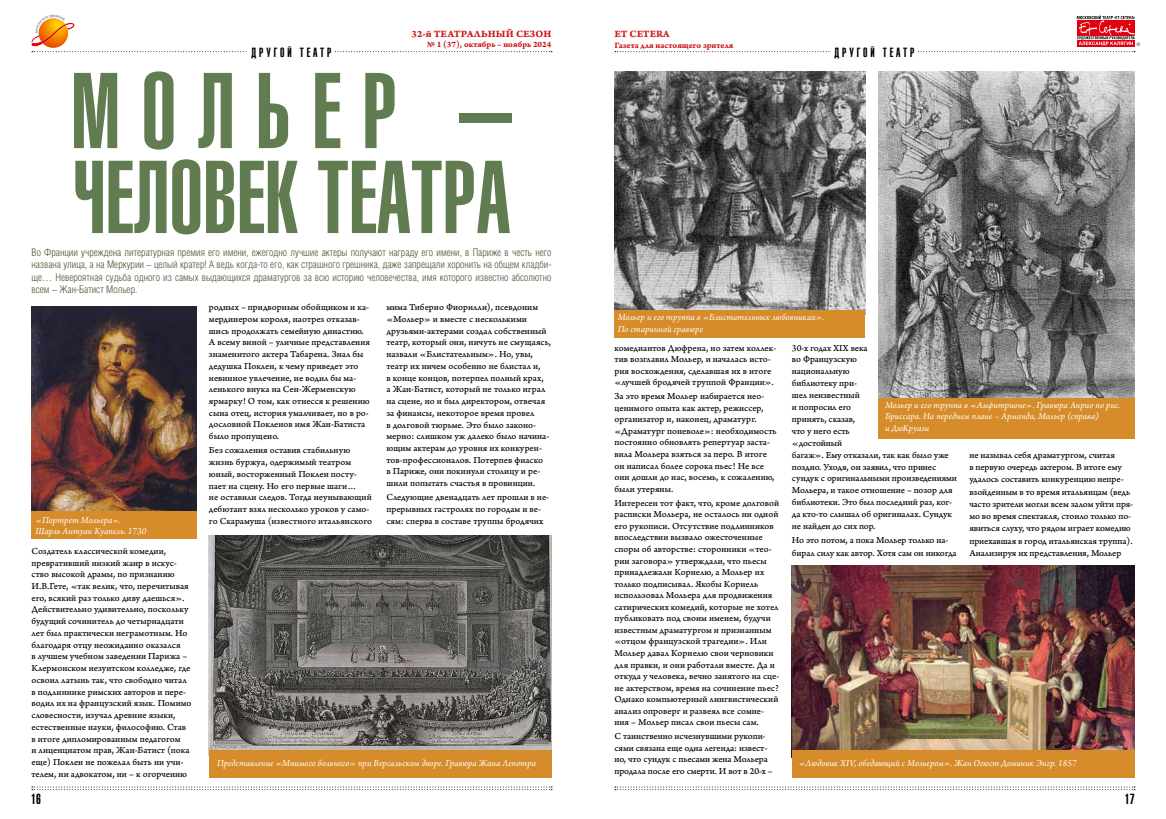
<style>
.page{position:relative;width:1166px;height:819px;background:#fff}
.page>*{position:absolute;margin:0;border:0;box-sizing:border-box;transform-origin:0 0}
.t1{font:105.61px "Helios Ultra Compressed";letter-spacing:.2em;color:#617c51}
.t2{font:101.5px "Helios Ultra Compressed";color:#617c51}
.t3{font:14.44px "Helios Ultra Compressed";color:#000}
.t4{font:13.12px "Helios Ultra Compressed";letter-spacing:.22em;color:#000}
.t5{font:300 10.5px/12.6px "Helios Cond";color:#4f5538;text-align:justify}
.t6{font:10.24px "Arno Pro Bold Caption";color:#cd1316}
.t7{font:9.62px/11.7px "Arno Pro Caption";letter-spacing:-.005em;color:#000}
.t8{font:italic 9.62px/11.5px "Arno Pro";letter-spacing:.005em;color:#fff}
.t9{font:8.75px "Arno Pro Bold Caption";color:#cd1316}
</style>
<div class="page">
<svg style="left:615px;top:15px;width:525px;height:37px"></svg>
<svg style="left:32px;top:786px;width:520px;height:4px"></svg>
<svg style="left:615px;top:786px;width:520px;height:4px"></svg>
<svg style="left:31px;top:15px;width:521px;height:37px"></svg>
<div style="left:248px;top:41px;width:87px;height:19px;background:#fff"></div>
<img style="left:32px;top:306px;width:165px;height:206px">
<div style="left:32px;top:512px;width:165px;height:27px;background:#d68c2a"></div>
<img style="left:209px;top:535px;width:342px;height:214px">
<div style="left:209px;top:749px;width:342px;height:28px;background:#d68c2a"></div>
<div style="left:831px;top:41px;width:87px;height:19px;background:#fff"></div>
<img style="left:792px;top:565px;width:342px;height:184px">
<img style="left:878px;top:72px;width:256px;height:326px">
<img style="left:614px;top:72px;width:251px;height:238px">
<div style="left:614px;top:310px;width:251px;height:27px;background:#d68c2a"></div>
<div style="left:792px;top:749px;width:342px;height:28px;background:#d68c2a"></div>
<div style="left:878px;top:398px;width:256px;height:40px;background:#d68c2a"></div>
<p class="t6" style="left:412px;top:28px;width:141px">32-й ТЕАТРАЛЬНЫЙ СЕЗОН</p>
<p class="t9" style="left:427px;top:39px;width:126px">№ 1 (37), октябрь – ноябрь 2024</p>
<h3 class="t4" style="left:251px;top:45px;width:81px">ДРУГОЙ ТЕАТР</h3>
<h1 class="t1" style="left:71px;top:49px;width:442px">МОЛЬЕР –</h1>
<h2 class="t2" style="left:73px;top:138px;width:439px">ЧЕЛОВЕК ТЕАТРА</h2>
<p class="t5" style="left:32px;top:245px;width:521px">Во Франции учреждена литературная премия его имени, ежегодно лучшие актеры получают награду его имени, в Париже в честь него названа улица, а на Меркурии – целый кратер! А ведь когда-то его, как страшного грешника, даже запрещали хоронить на общем кладби&shy;ще… Невероятная судьба одного из самых выдающихся драматургов за всю историю человечества, имя которого известно абсолютно всем – Жан-Батист Мольер.</p>
<p class="t6" style="left:614px;top:28px;width:57px">ET CETERA</p>
<p class="t9" style="left:614px;top:40px;width:120px">Газета для настоящего зрителя</p>
<h3 class="t4" style="left:834px;top:45px;width:81px">ДРУГОЙ ТЕАТР</h3>
<p class="t8" style="left:36px;top:514px;width:112px">«Портрет Мольера».<br>Шарль Антуан Куапель. 1730</p>
<p class="t7" style="left:32px;top:545px;width:161px">Создатель классической комедии, превративший низкий жанр в искус&shy;ство высокой драмы, по признанию И.В.Гете, «так велик, что, перечитывая его, всякий раз только диву даешься».<br>Действительно удивительно, поскольку будущий сочинитель до четырнадцати лет был практически неграмотным. Но благодаря отцу неожиданно оказался<br>в лучшем учебном заведении Парижа – Клермонском иезуитском колледже, где освоил латынь так, что свободно читал в подлиннике римских авторов и пере&shy;водил их на французский язык. Помимо словесности, изучал древние языки, естественные науки, философию. Став в итоге дипломированным педагогом<br>и лиценциатом прав, Жан-Батист (пока еще) Поклен не пожелал быть ни учи&shy;телем, ни адвокатом, ни – к огорчению</p>
<p class="t7" style="left:386px;top:302px;width:166px">мима Тиберио Фиорилли), псевдоним «Мольер» и вместе с несколькими друзьями-актерами создал собственный театр, который они, ничуть не смущаясь, назвали «Блистательным». Но, увы, театр их ничем особенно не блистал и,<br>в конце концов, потерпел полный крах,<br>а Жан-Батист, который не только играл на сцене, но и был директором, отвечая за финансы, некоторое время провел<br>в долговой тюрьме. Это было законо&shy;мерно: слишком уж далеко было начина&shy;ющим актерам до уровня их конкурен&shy;тов-профессионалов. Потерпев фиаско<br>в Париже, они покинули столицу и ре&shy;шили попытать счастья в провинции.</p>
<p class="t7" style="left:386px;top:492px;width:164px">Следующие двенадцать лет прошли в не&shy;прерывных гастролях по городам и ве&shy;сям: сперва в составе труппы бродячих</p>
<p class="t7" style="left:209px;top:302px;width:162px">родных – придворным обойщиком и ка&shy;мердинером короля, наотрез отказав&shy;шись продолжать семейную династию.<br>А всему виной – уличные представления знаменитого актера Табарена. Знал бы дедушка Поклен, к чему приведет это невинное увлечение, не водил бы ма&shy;ленького внука на Сен-Жерменскую ярмарку! О том, как отнесся к решению сына отец, история умалчивает, но в ро&shy;дословной Покленов имя Жан-Батиста было пропущено.</p>
<p class="t7" style="left:209px;top:445px;width:165px">Без сожаления оставив стабильную жизнь буржуа, одержимый театром юный, восторженный Поклен посту&shy;пает на сцену. Но его первые шаги…<br>не оставили следов. Тогда неунывающий дебютант взял несколько уроков у само&shy;го Скарамуша (известного итальянского</p>
<p class="t8" style="left:618px;top:312px;width:208px">Мольер и его труппа в «Блистательных любовниках».<br>По старинной гравюре</p>
<p class="t7" style="left:792px;top:342px;width:166px">30-х годах XIX века<br>во Французскую<br>национальную<br>библиотеку при-<br>шел неизвестный<br>и попросил его<br>принять, сказав,<br>что у него есть<br>«достойный<br>багаж». Ему отказали, так как было уже поздно. Уходя, он заявил, что принес сундук с оригинальными произведениями<br>Мольера, и такое отношение – позор для библиотеки. Это был последний раз, ког&shy;да кто-то слышал об оригиналах. Сундук не найден до сих пор.</p>
<p class="t7" style="left:792px;top:535px;width:166px;line-height:12.2px">Но это потом, а пока Мольер только на&shy;бирал силу как автор. Хотя сам он никогда</p>
<p class="t7" style="left:614px;top:342px;width:163px">комедиантов Дюфрена, но затем коллек&shy;тив возглавил Мольер, и началась исто&shy;рия восхождения, сделавшая их в итоге «лучшей бродячей труппой Франции».</p>
<p class="t7" style="left:614px;top:391px;width:164px">За это время Мольер набирается нео&shy;ценимого опыта как актер, режиссер, организатор и, наконец, драматург. «Драматург поневоле»: необходимость постоянно обновлять репертуар заста&shy;вила Мольера взяться за перо. В итоге он написал более сорока пьес! Не все они дошли до нас, восемь, к сожалению, были утеряны.</p>
<p class="t7" style="left:614px;top:497px;width:167px">Интересен тот факт, что, кроме долговой расписки Мольера, не осталось ни одной его рукописи. Отсутствие подлинников впоследствии вызвало ожесточенные споры об авторстве: сторонники «тео&shy;рии заговора» утверждали, что пьесы принадлежали Корнелю, а Мольер их только подписывал. Якобы Корнель использовал Мольера для продвижения сатирических комедий, которые не хотел публиковать под своим именем, будучи известным драматургом и признанным «отцом французской трагедии». Или Мольер давал Корнелю свои черновики для правки, и они работали вместе. Да и откуда у человека, вечно занятого на сце&shy;не актерством, время на сочинение пьес?<br>Однако компьютерный лингвистический анализ опроверг и развеял все сомне&shy;ния – Мольер писал свои пьесы сам.</p>
<p class="t7" style="left:614px;top:731px;width:160px">С таинственно исчезнувшими рукопи&shy;сями связана еще одна легенда: извест&shy;но, что сундук с пьесами жена Мольера продала после его смерти. И вот в 20-х –</p>
<p class="t8" style="left:885px;top:399px;width:237px">Мольер и его труппа в «Амфитрионе». Гравюра Анрио по рис.<br>Бриссара. На переднем плане – Арманда, Мольер (справа)<br>и ДюКруази</p>
<p class="t7" style="left:969px;top:449px;width:165px;line-height:12.2px">не называл себя драматургом, считая<br>в первую очередь актером. В итоге ему удалось составить конкуренцию непре&shy;взойденным в то время итальянцам (ведь часто зрители могли всем залом уйти пря&shy;мо во время спектакля, стоило только по&shy;явиться слуху, что рядом играет комедию приехавшая в город итальянская труппа).<br>Анализируя их представления, Мольер</p>
<p class="t8" style="left:217px;top:758px;width:321px">Представление «Мнимого больного» при Версальском дворе. Гравюра Жана Лепотра</p>
<p class="t8" style="left:799px;top:758px;width:279px">«Людовик XIV, обедающий с Мольером». Жан Огюст Доминик Энгр. 1857</p>
<h3 class="t3" style="left:31px;top:790px;width:11px">16</h3>
<h3 class="t3" style="left:1125px;top:790px;width:11px">17</h3>
</div>
